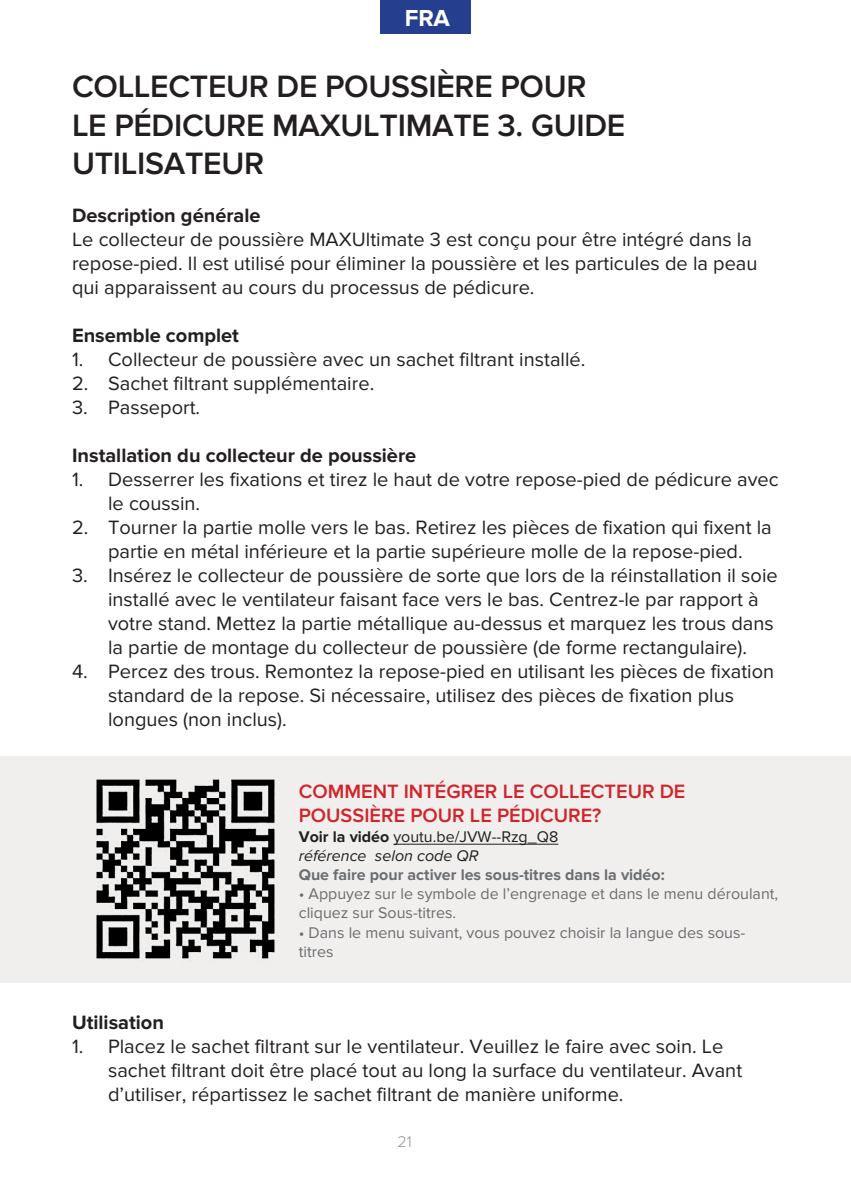
<style>
.page{position:relative;width:851px;height:1191px;background:#fff}
.page>*{position:absolute;margin:0;border:0;box-sizing:border-box;transform-origin:0 0}
.t1{font:600 32px/38.4px "Proxima Nova";letter-spacing:-.01em;color:#231f20}
.t2{font:700 24px "Proxima Nova";color:#fff}
.t3{font:20px/24px "Proxima Nova";color:#231f20}
.t4{font:700 20px "Proxima Nova";color:#231f20}
.t5{font:600 20px/24px "Proxima Nova";color:#d1232a}
.t6{font:16px/19.2px "Proxima Nova";color:#6c6d70}
.t7{font:16px/19.2px "Proxima Nova";color:#231f20}
.t8{font:700 16px "Proxima Nova";color:#6c6d70}
.t9{font:300 16px "Proxima Nova";color:#939598}
.s1{font-weight:700}
.s2{font-style:italic}
</style>
<div class="page">
<div style="left:0;top:755px;width:850px;height:227px;background:#f0efee"></div>
<img style="left:72px;top:755px;width:227px;height:204px">
<div style="left:380px;top:0;width:91px;height:33px;background:#253f8e"></div>
<hr style="left:393px;top:844px;width:165px;height:1px;background:#231f20">
<p class="t2" style="left:405px;top:4px;width:47px">FRA</p>
<h1 class="t1" style="left:72px;top:68px;width:554px">COLLECTEUR DE POUSSIÈRE POUR<br>LE PÉDICURE MAXULTIMATE 3. GUIDE<br>UTILISATEUR</h1>
<p class="t4" style="left:72px;top:204px;width:190px">Description générale</p>
<p class="t3" style="left:72px;top:228px;width:687px">Le collecteur de poussière MAXUltimate 3 est conçu pour être intégré dans la repose-pied. Il est utilisé pour éliminer la poussière et les particules de la peau qui apparaissent au cours du processus de pédicure.</p>
<p class="t4" style="left:72px;top:324px;width:168px">Ensemble complet</p>
<p class="t3" style="left:72px;top:348px;width:515px">1. Collecteur de poussière avec un sachet filtrant installé.</p>
<p class="t3" style="left:72px;top:372px;width:304px">2. Sachet filtrant supplémentaire.</p>
<p class="t3" style="left:72px;top:396px;width:130px">3. Passeport.</p>
<p class="t4" style="left:72px;top:444px;width:346px">Installation du collecteur de poussière</p>
<p class="t3" style="left:108px;top:468px;width:672px;text-indent:-36px">1. Desserrer les fixations et tirez le haut de votre repose-pied de pédicure avec le coussin.</p>
<p class="t3" style="left:72px;top:516px;width:701px;text-align:center">2. Tourner la partie molle vers le bas. Retirez les pièces de fixation qui fixent la partie en métal inférieure et la partie supérieure molle de la repose-pied.</p>
<p class="t3" style="left:108px;top:564px;width:671px;text-indent:-36px">3. Insérez le collecteur de poussière de sorte que lors de la réinstallation il soie installé avec le ventilateur faisant face vers le bas. Centrez-le par rapport à votre stand. Mettez la partie métallique au-dessus et marquez les trous dans la partie de montage du collecteur de poussière (de forme rectangulaire).</p>
<p class="t3" style="left:108px;top:660px;width:667px;text-indent:-36px">4. Percez des trous. Remontez la repose-pied en utilisant les pièces de fixation standard de la repose. Si nécessaire, utilisez des pièces de fixation plus longues (non inclus).</p>
<p class="t5" style="left:299px;top:780px;width:388px">COMMENT INTÉGRER LE COLLECTEUR DE<br>POUSSIÈRE POUR LE PÉDICURE?</p>
<p class="t7" style="left:299px;top:827px;width:261px"><span class="s1">Voir la vidéo</span> youtu.be/JVW--Rzg_Q8 <span class="s2">référence selon code QR</span></p>
<p class="t8" style="left:299px;top:865px;width:367px">Que faire pour activer les sous-titres dans la vidéo:</p>
<p class="t6" style="left:299px;top:884px;width:481px">• Appuyez sur le symbole de l’engrenage et dans le menu déroulant, cliquez sur Sous-titres.</p>
<p class="t6" style="left:299px;top:923px;width:448px">• Dans le menu suivant, vous pouvez choisir la langue des sous&shy;titres</p>
<p class="t4" style="left:72px;top:1010px;width:93px">Utilisation</p>
<p class="t3" style="left:108px;top:1034px;width:635px;text-indent:-36px">1. Placez le sachet filtrant sur le ventilateur. Veuillez le faire avec soin. Le sachet filtrant doit être placé tout au long la surface du ventilateur. Avant d’utiliser, répartissez le sachet filtrant de manière uniforme.</p>
<p class="t9" style="left:397px;top:1132px;width:16px">21</p>
</div>
